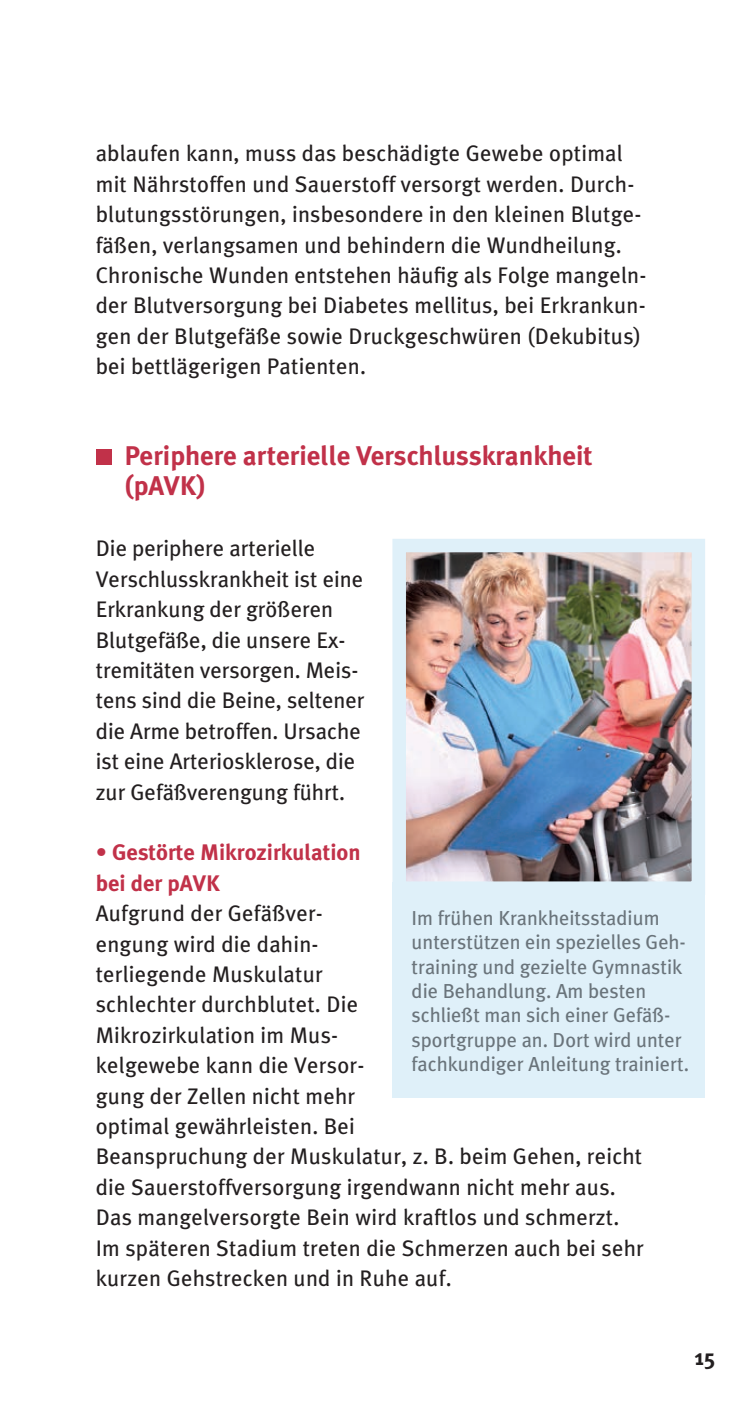
<style>
.page{position:relative;width:753px;height:1404px;background:#fff}
.page>*{position:absolute;margin:0;border:0;box-sizing:border-box;transform-origin:0 0}
.t1{font:700 27px/29.2px "Meta Plus";color:#c13149}
.t2{font:22.5px/30.4px "Meta Plus";letter-spacing:.01em;color:#231f20}
.t3{font:700 22.5px/30.4px "Meta Plus";color:#c13149}
.t4{font:700 22.5px "Meta Plus";color:#231f20}
.t5{font:20.25px/24.3px "Meta Plus";color:#6a747b}
</style>
<div class="page">
<div style="left:96px;top:449px;width:16px;height:16px;background:#c13149"></div>
<img style="left:407px;top:553px;width:283px;height:326px">
<div style="left:392px;top:538px;width:313px;height:356px;border:14px solid #dff0f9"></div>
<div style="left:392px;top:882px;width:313px;height:215px;background:#dff0f9"></div>
<p class="t2" style="left:96px;top:138px;width:552px">ablaufen kann, muss das beschädigte Gewebe optimal mit Nährstoffen und Sauerstoff versorgt werden. Durch&shy;blutungsstörungen, insbesondere in den kleinen Blutge&shy;fäßen, verlangsamen und behindern die Wundheilung.<br>Chronische Wunden entstehen häufig als Folge mangeln&shy;der Blutversorgung bei Diabetes mellitus, bei Erkrankun&shy;gen der Blutgefäße sowie Druckgeschwüren (Dekubitus) bei bettlägerigen Patienten.</p>
<p class="t1" style="left:124px;top:441px;width:469px">Periphere arterielle Verschlusskrankheit (pAVK)</p>
<p class="t2" style="left:96px;top:533px;width:270px">Die periphere arterielle<br>Verschlusskrankheit ist eine<br>Erkrankung der größeren<br>Blutgefäße, die unsere Ex&shy;tremitäten versorgen. Meis&shy;tens sind die Beine, seltener die Arme betroffen. Ursache ist eine Arteriosklerose, die zur Gefäßverengung führt.</p>
<p class="t3" style="left:96px;top:837px;width:266px">• Gestörte Mikrozirkulation bei der pAVK</p>
<p class="t2" style="left:96px;top:897px;width:549px">Aufgrund der Gefäßver-<br>engung wird die dahin-<br>terliegende Muskulatur<br>schlechter durchblutet. Die<br>Mikrozirkulation im Mus-<br>kelgewebe kann die Versor-<br>gung der Zellen nicht mehr<br>optimal gewährleisten. Bei<br>Beanspruchung der Muskulatur, z. B. beim Gehen, reicht die Sauerstoffversorgung irgendwann nicht mehr aus.<br>Das mangelversorgte Bein wird kraftlos und schmerzt.<br>Im späteren Stadium treten die Schmerzen auch bei sehr kurzen Gehstrecken und in Ruhe auf.</p>
<p class="t5" style="left:411px;top:905px;width:279px">Im frühen Krankheitsstadium unterstützen ein spezielles Geh&shy;training und gezielte Gymnastik die Behandlung. Am besten schließt man sich einer Gefäß&shy;sportgruppe an. Dort wird unter fachkundiger Anleitung trainiert.</p>
<p class="t4" style="left:695px;top:1343px;width:22px">15</p>
</div>
